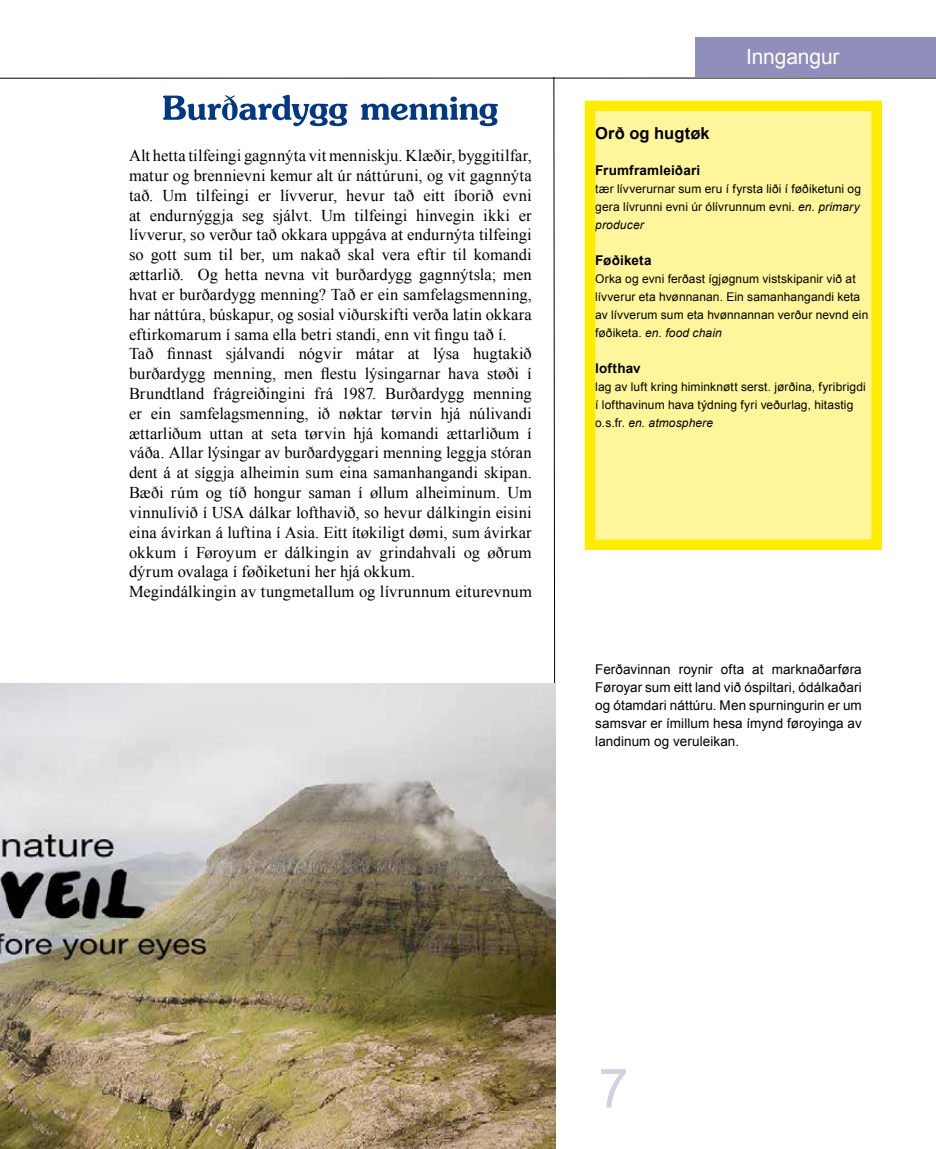
<style>
.page{position:relative;width:936px;height:1149px;background:#fff}
.page>*{position:absolute;margin:0;border:0;box-sizing:border-box;transform-origin:0 0}
.t1{font:54px "Jasmine UPC Bold";letter-spacing:-.005em;color:#003882}
.t2{font:54px "Arial";color:#d1cfe2}
.t3{font:21px "Arial";letter-spacing:-.01em;color:#fff}
.t4{font:16.5px/19.8px "Times New Roman";letter-spacing:.005em;color:#000}
.t5{font:700 16.5px "Arial";letter-spacing:.005em;color:#000}
.t6{font:13.5px/18px "Arial";letter-spacing:.005em;color:#000;text-align:justify}
.t7{font:700 13.5px "Arial";letter-spacing:.015em;color:#000}
.t8{font:12px/18px "Arial";letter-spacing:.01em;color:#000}
.s1{font-style:italic}
</style>
<div class="page">
<div style="left:695px;top:37px;width:240px;height:40px;background:#908eba"></div>
<hr style="left:0;top:78px;width:935px;height:1px;background:#000">
<svg style="left:553px;top:76px;width:2px;height:607px"></svg>
<div style="left:590px;top:106px;width:286px;height:438px;background:#fff59b"></div>
<div style="left:584px;top:101px;width:297px;height:449px;border:10px solid #ffed00"></div>
<img style="left:0;top:683px;width:555px;height:465px">
<h1 class="t1" style="left:162px;top:68px;width:338px">Burðardygg menning</h1>
<p class="t4" style="left:129px;top:145px;width:404px">Alt hetta tilfeingi gagnnýta vit menniskju. Klæðir, byggitilfar, matur og brennievni kemur alt úr náttúruni, og vit gagnnýta tað. Um tilfeingi er lívverur, hevur tað eitt íborið evni at endurnýggja seg sjálvt. Um tilfeingi hinvegin ikki er lívverur, so verður tað okkara uppgáva at endurnýta tilfeingi so gott sum til ber, um nakað skal vera eftir til komandi ættarlið. Og hetta nevna vit burðardygg gagnnýtsla; men hvat er burðardygg menning? Tað er ein samfelagsmenning, har náttúra, búskapur, og sosial viðurskifti verða latin okkara eftirkomarum í sama ella betri standi, enn vit fingu tað í.<br>Tað finnast sjálvandi nógvir mátar at lýsa hugtakið burðardygg menning, men flestu lýsingarnar hava støði í Brundtland frágreiðingini frá 1987. Burðardygg menning er ein samfelagsmenning, ið nøktar tørvin hjá núlivandi ættarliðum uttan at seta tørvin hjá komandi ættarliðum í váða. Allar lýsingar av burðardyggari menning leggja stóran dent á at síggja alheimin sum eina samanhangandi skipan.<br>Bæði rúm og tíð hongur saman í øllum alheiminum. Um vinnulívið í USA dálkar lofthavið, so hevur dálkingin eisini eina ávirkan á luftina í Asia. Eitt ítøkiligt dømi, sum ávirkar okkum í Føroyum er dálkingin av grindahvali og øðrum dýrum ovalaga í føðiketuni her hjá okkum.<br>Megindálkingin av tungmetallum og lívrunnum eiturevnum</p>
<p class="t3" style="left:746px;top:42px;width:95px">Inngangur</p>
<p class="t5" style="left:595px;top:121px;width:116px">Orð og hugtøk</p>
<p class="t7" style="left:595px;top:161px;width:107px">Frumframleiðari</p>
<p class="t8" style="left:595px;top:180px;width:267px;text-align:justify">tær lívverurnar sum eru í fyrsta liði í føðiketuni og gera lívrunni evni úr ólívrunnum evni. <span class="s1">en. primary producer</span></p>
<p class="t7" style="left:595px;top:251px;width:58px">Føðiketa</p>
<p class="t8" style="left:595px;top:270px;width:275px">Orka og evni ferðast ígjøgnum vistskipanir við at lívverur eta hvønnanan. Ein samanhangandi keta av lívverum sum eta hvønnannan verður nevnd ein føðiketa. <span class="s1">en. food chain</span></p>
<p class="t7" style="left:595px;top:359px;width:47px">lofthav</p>
<p class="t8" style="left:595px;top:378px;width:272px">lag av luft kring himinknøtt serst. jørðina, fyribrigdi í lofthavinum hava týdning fyri veðurlag, hitastig o.s.fr. <span class="s1">en. atmosphere</span></p>
<p class="t6" style="left:595px;top:659px;width:268px">Ferðavinnan roynir ofta at marknaðarføra Føroyar sum eitt land við óspiltari, ódálkaðari og ótamdari náttúru. Men spurningurin er um samsvar er ímillum hesa ímynd føroyinga av landinum og veruleikan.</p>
<h1 class="t2" style="left:598px;top:1050px;width:32px">7</h1>
</div>
